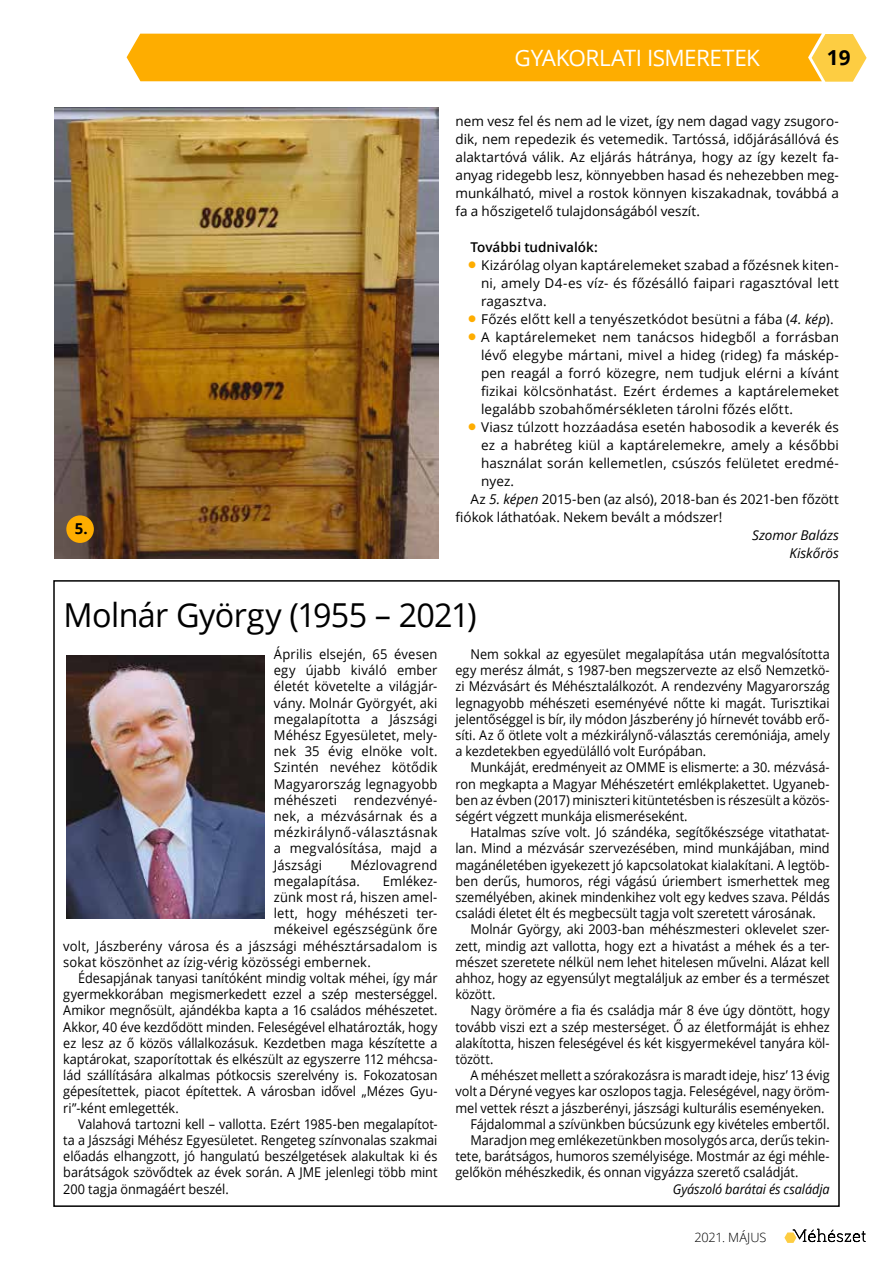
<style>
.page{position:relative;width:893px;height:1263px;background:#fff}
.page>*{position:absolute;margin:0;border:0;box-sizing:border-box;transform-origin:0 0}
.t1{font:33px "Open Sans";letter-spacing:-.02em;color:#000}
.t2{font:22.5px "Open Sans";letter-spacing:-.025em;color:#fff}
.t3{font:700 20.7px "Open Sans";color:#000}
.t4{font:700 15px "Open Sans";color:#000}
.t5{font:13.5px/16.2px "Open Sans";color:#000;text-align:justify;scale:.94 1}
.t6{font:13.5px/18px "Open Sans";color:#000;text-align:justify}
.t7{font:13.5px/16.2px "Open Sans";color:#000;text-align:justify;scale:.96 1}
.t8{font:italic 13.5px "Open Sans";color:#000;scale:.94 1}
.t9{font:italic 13.5px/18px "Open Sans";color:#000;text-align:right}
.t10{font:600 13.5px "Open Sans";color:#000}
.t11{font:300 12.75px "Open Sans";letter-spacing:-.005em;color:#000}
.s1{font-family:"Futura TEE";font-weight:700;font-size:24px;color:#fead00}
.s2{font-style:italic}
</style>
<div class="page">
<svg style="left:127px;top:34px;width:740px;height:48px;background:#fdb10d"></svg>
<svg style="left:784px;top:1229px;width:82px;height:14px"></svg>
<img style="left:54px;top:108px;width:385px;height:450px">
<div style="left:66px;top:515px;width:28px;height:28px;background:#fead00;border-radius:50%"></div>
<img style="left:66px;top:656px;width:198px;height:262px">
<p class="t4" style="left:75px;top:518px;width:14px">5.</p>
<h2 class="t2" style="left:515px;top:43px;width:247px">GYAKORLATI ISMERETEK</h2>
<h3 class="t3" style="left:827px;top:43px;width:25px">19</h3>
<p class="t6" style="left:455px;top:112px;width:385px">nem vesz fel és nem ad le vizet, így nem dagad vagy zsugoro&shy;dik, nem repedezik és vetemedik. Tartóssá, időjárásállóvá és alaktartóvá válik. Az eljárás hátránya, hogy az így kezelt fa&shy;anyag ridegebb lesz, könnyebben hasad és nehezebben meg&shy;munkálható, mivel a rostok könnyen kiszakadnak, továbbá a fa a hőszigetelő tulajdonságából veszít.</p>
<p class="t10" style="left:470px;top:238px;width:129px">További tudnivalók:</p>
<p class="t6" style="left:481px;top:256px;width:359px;text-indent:-17px"><span class="s1">•</span>Kizárólag olyan kaptárelemeket szabad a főzésnek kiten&shy;ni, amely D4-es víz- és főzésálló faipari ragasztóval lett ragasztva.</p>
<p class="t6" style="left:464px;top:310px;width:371px"><span class="s1">•</span>Főzés előtt kell a tenyészetkódot besütni a fába (<span class="s2">4. kép</span>).</p>
<p class="t6" style="left:481px;top:328px;width:359px;text-indent:-17px"><span class="s1">•</span>A kaptárelemeket nem tanácsos hidegből a forrásban lévő elegybe mártani, mivel a hideg (rideg) fa máskép&shy;pen reagál a forró közegre, nem tudjuk elérni a kívánt fizikai kölcsönhatást. Ezért érdemes a kaptárelemeket legalább szobahőmérsékleten tárolni főzés előtt.</p>
<p class="t6" style="left:464px;top:418px;width:376px"><span class="s1">•</span>Viasz túlzott hozzáadása esetén habosodik a keverék és</p>
<p class="t6" style="left:481px;top:436px;width:359px">ez a habréteg kiül a kaptárelemekre, amely a későbbi</p>
<p class="t6" style="left:481px;top:454px;width:359px">használat során kellemetlen, csúszós felületet eredmé-</p>
<p class="t6" style="left:481px;top:472px;width:35px">nyez.</p>
<p class="t6" style="left:470px;top:490px;width:370px">Az <span class="s2">5. képen</span> 2015-ben (az alsó), 2018-ban és 2021-ben főzött</p>
<p class="t6" style="left:455px;top:508px;width:268px">fiókok láthatóak. Nekem bevált a módszer!</p>
<p class="t9" style="left:752px;top:526px;width:88px">Szomor Balázs<br>Kiskőrös</p>
<h1 class="t1" style="left:64px;top:592px;width:415px">Molnár György (1955 – 2021)</h1>
<p class="t7" style="left:274px;top:646px;width:172px">Április elsején, 65 évesen egy újabb kiváló ember életét követelte a világjár&shy;vány. Molnár Györgyét, aki megalapította a Jászsági Méhész Egyesületet, mely&shy;nek 35 évig elnöke volt.<br>Szintén nevéhez kötődik Magyarország legnagyobb méhészeti rendezvényé&shy;nek, a mézvásárnak és a mézkirálynő-választásnak a megvalósítása, majd a Jászsági</p>
<p class="t7" style="left:274px;top:856px;width:172px;text-indent:77px">Mézlovagrend megalapítása.</p>
<p class="t7" style="left:383px;top:872px;width:58px">Emlékez-</p>
<p class="t7" style="left:274px;top:889px;width:172px">zünk most rá, hiszen amel-</p>
<p class="t7" style="left:274px;top:905px;width:172px">lett, hogy méhészeti ter-</p>
<p class="t7" style="left:274px;top:921px;width:172px">mékeivel egészségünk őre</p>
<p class="t7" style="left:63px;top:937px;width:391px">volt, Jászberény városa és a jászsági méhésztársadalom is</p>
<p class="t7" style="left:63px;top:953px;width:322px">sokat köszönhet az ízig-vérig közösségi embernek.</p>
<p class="t5" style="left:78px;top:970px;width:384px">Édesapjának tanyasi tanítóként mindig voltak méhei, így már</p>
<p class="t5" style="left:63px;top:986px;width:400px">gyermekkorában megismerkedett ezzel a szép mesterséggel.</p>
<p class="t5" style="left:63px;top:1002px;width:400px">Amikor megnősült, ajándékba kapta a 16 családos méhészetet.</p>
<p class="t5" style="left:63px;top:1018px;width:400px">Akkor, 40 éve kezdődött minden. Feleségével elhatározták, hogy</p>
<p class="t5" style="left:63px;top:1034px;width:400px">ez lesz az ő közös vállalkozásuk. Kezdetben maga készítette a</p>
<p class="t5" style="left:63px;top:1051px;width:400px">kaptárokat, szaporítottak és elkészült az egyszerre 112 méhcsa-</p>
<p class="t5" style="left:63px;top:1067px;width:400px">lád szállítására alkalmas pótkocsis szerelvény is. Fokozatosan</p>
<p class="t5" style="left:63px;top:1083px;width:400px">gépesítettek, piacot építettek. A városban idővel „Mézes Gyu-</p>
<p class="t5" style="left:63px;top:1099px;width:124px">ri”-ként emlegették.</p>
<p class="t5" style="left:78px;top:1115px;width:384px">Valahová tartozni kell – vallotta. Ezért 1985-ben megalapítot-</p>
<p class="t5" style="left:63px;top:1132px;width:400px">ta a Jászsági Méhész Egyesületet. Rengeteg színvonalas szakmai</p>
<p class="t5" style="left:63px;top:1148px;width:400px">előadás elhangzott, jó hangulatú beszélgetések alakultak ki és</p>
<p class="t5" style="left:63px;top:1164px;width:400px">barátságok szövődtek az évek során. A JME jelenlegi több mint</p>
<p class="t5" style="left:63px;top:1180px;width:178px">200 tagja önmagáért beszél.</p>
<p class="t5" style="left:455px;top:646px;width:400px;text-indent:15px">Nem sokkal az egyesület megalapítása után megvalósította egy merész álmát, s 1987-ben megszervezte az első Nemzetkö&shy;zi Mézvásárt és Méhésztalálkozót. A rendezvény Magyarország legnagyobb méhészeti eseményévé nőtte ki magát. Turisztikai jelentőséggel is bír, ily módon Jászberény jó hírnevét tovább erő&shy;síti. Az ő ötlete volt a mézkirálynő-választás ceremóniája, amely a kezdetekben egyedülálló volt Európában.</p>
<p class="t5" style="left:455px;top:759px;width:400px;text-indent:15px">Munkáját, eredményeit az OMME is elismerte: a 30. mézvásá&shy;ron megkapta a Magyar Méhészetért emlékplakettet. Ugyaneb&shy;ben az évben (2017) miniszteri kitüntetésben is részesült a közös&shy;ségért végzett munkája elismeréseként.</p>
<p class="t5" style="left:455px;top:824px;width:400px;text-indent:15px">Hatalmas szíve volt. Jó szándéka, segítőkészsége vitathatat&shy;lan. Mind a mézvásár szervezésében, mind munkájában, mind magánéletében igyekezett jó kapcsolatokat kialakítani. A legtöb&shy;ben derűs, humoros, régi vágású úriembert ismerhettek meg személyében, akinek mindenkihez volt egy kedves szava. Példás családi életet élt és megbecsült tagja volt szeretett városának.</p>
<p class="t5" style="left:455px;top:921px;width:400px;text-indent:15px">Molnár György, aki 2003-ban méhészmesteri oklevelet szer&shy;zett, mindig azt vallotta, hogy ezt a hivatást a méhek és a ter&shy;mészet szeretete nélkül nem lehet hitelesen művelni. Alázat kell ahhoz, hogy az egyensúlyt megtaláljuk az ember és a természet között.</p>
<p class="t5" style="left:455px;top:1002px;width:400px;text-indent:15px">Nagy örömére a fia és családja már 8 éve úgy döntött, hogy tovább viszi ezt a szép mesterséget. Ő az életformáját is ehhez alakította, hiszen feleségével és két kisgyermekével tanyára köl&shy;tözött.</p>
<p class="t5" style="left:470px;top:1067px;width:384px">A méhészet mellett a szórakozásra is maradt ideje, hisz’ 13 évig</p>
<p class="t5" style="left:455px;top:1083px;width:400px">volt a Déryné vegyes kar oszlopos tagja. Feleségével, nagy öröm-</p>
<p class="t5" style="left:455px;top:1099px;width:394px">mel vettek részt a jászberényi, jászsági kulturális eseményeken.</p>
<p class="t5" style="left:470px;top:1115px;width:384px">Fájdalommal a szívünkben búcsúzunk egy kivételes embertől.</p>
<p class="t5" style="left:470px;top:1132px;width:384px">Maradjon meg emlékezetünkben mosolygós arca, derűs tekin-</p>
<p class="t5" style="left:455px;top:1148px;width:400px">tete, barátságos, humoros személyisége. Mostmár az égi méhle-</p>
<p class="t5" style="left:455px;top:1164px;width:366px">gelőkön méhészkedik, és onnan vigyázza szerető családját.</p>
<p class="t8" style="left:673px;top:1179px;width:168px">Gyászoló barátai és családja</p>
<p class="t11" style="left:694px;top:1228px;width:74px">2021. MÁJUS</p>
</div>
